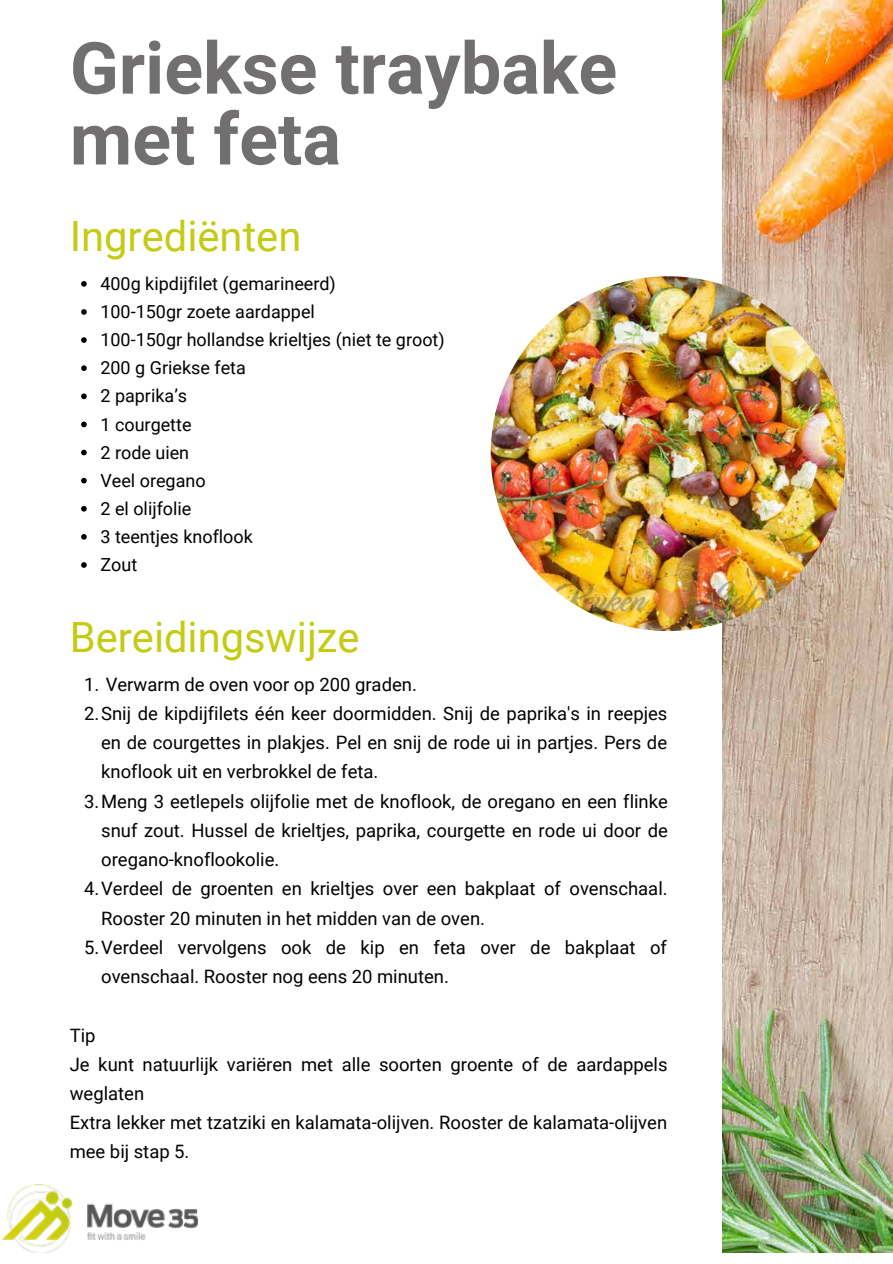
<style>
.page{position:relative;width:893px;height:1264px;background:#fff}
.page>*{position:absolute;margin:0;border:0;box-sizing:border-box;transform-origin:0 0}
.t1{font:700 72px/70.8px "Roboto";color:#716f6f}
.t2{font:41.7px "Roboto";color:#c3cb12}
.t3{font:18.45px/29.2px "Roboto";color:#000}
.t4{font:18px/28px "Roboto";color:#000}
</style>
<div class="page">
<img style="left:722px;top:0;width:170px;height:1252px">
<img style="left:490px;top:276px;width:355px;height:355px;border-radius:177px">
<img style="left:2px;top:1184px;width:196px;height:68px">
<svg style="left:81px;top:281px;width:6px;height:6px"></svg>
<svg style="left:81px;top:309px;width:6px;height:6px"></svg>
<svg style="left:81px;top:337px;width:6px;height:6px"></svg>
<svg style="left:81px;top:365px;width:6px;height:6px"></svg>
<svg style="left:81px;top:393px;width:6px;height:6px"></svg>
<svg style="left:81px;top:421px;width:6px;height:6px"></svg>
<svg style="left:81px;top:450px;width:6px;height:5px"></svg>
<svg style="left:81px;top:478px;width:6px;height:5px"></svg>
<svg style="left:81px;top:506px;width:6px;height:5px"></svg>
<svg style="left:81px;top:534px;width:6px;height:5px"></svg>
<svg style="left:81px;top:562px;width:6px;height:6px"></svg>
<h1 class="t1" style="left:70px;top:30px;width:549px">Griekse traybake met feta</h1>
<h2 class="t2" style="left:70px;top:206px;width:233px">Ingrediënten</h2>
<p class="t4" style="left:100px;top:269px;width:346px">400g kipdijfilet (gemarineerd)<br>100-150gr zoete aardappel<br>100-150gr hollandse krieltjes (niet te groot)<br>200 g Griekse feta<br>2 paprika’s<br>1 courgette<br>2 rode uien<br>Veel oregano<br>2 el olijfolie<br>3 teentjes knoflook<br>Zout</p>
<h2 class="t2" style="left:70px;top:608px;width:291px">Bereidingswijze</h2>
<p class="t3" style="left:84px;top:668px;width:334px">1. Verwarm de oven voor op 200 graden.</p>
<p class="t3" style="left:84px;top:698px;width:585px">2.Snij de kipdijfilets één keer doormidden. Snij de paprika's in reepjes</p>
<p class="t3" style="left:101px;top:727px;width:567px">en de courgettes in plakjes. Pel en snij de rode ui in partjes. Pers de</p>
<p class="t3" style="left:101px;top:756px;width:279px">knoflook uit en verbrokkel de feta.</p>
<p class="t3" style="left:84px;top:785px;width:585px">3.Meng 3 eetlepels olijfolie met de knoflook, de oregano en een flinke</p>
<p class="t3" style="left:101px;top:815px;width:568px">snuf zout. Hussel de krieltjes, paprika, courgette en rode ui door de</p>
<p class="t3" style="left:101px;top:844px;width:180px">oregano-knoflookolie.</p>
<p class="t3" style="left:84px;top:873px;width:585px">4.Verdeel de groenten en krieltjes over een bakplaat of ovenschaal.</p>
<p class="t3" style="left:101px;top:902px;width:385px">Rooster 20 minuten in het midden van de oven.</p>
<p class="t3" style="left:84px;top:931px;width:584px">5.Verdeel vervolgens ook de kip en feta over de bakplaat of</p>
<p class="t3" style="left:101px;top:961px;width:349px">ovenschaal. Rooster nog eens 20 minuten.</p>
<p class="t3" style="left:70px;top:1019px;width:599px">Tip<br>Je kunt natuurlijk variëren met alle soorten groente of de aardappels weglaten<br>Extra lekker met tzatziki en kalamata-olijven. Rooster de kalamata-olijven mee bij stap 5.</p>
</div>
